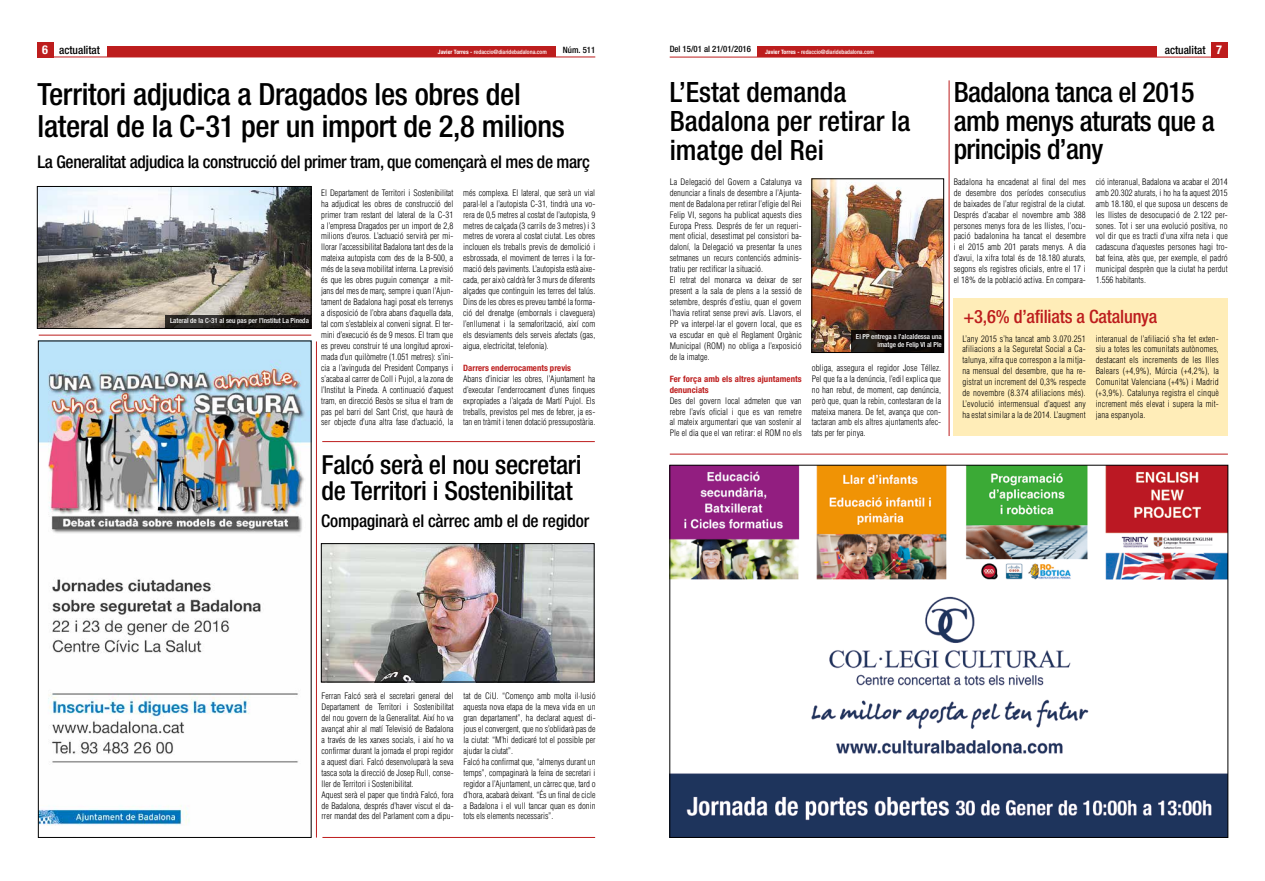
<style>
.page{position:relative;width:1265px;height:881px;background:#fff}
.page>*{position:absolute;margin:0;border:0;box-sizing:border-box;transform-origin:0 0}
.t1{font:500 condensed 30.62px/32.4px "Helvetica Neue";letter-spacing:-.01em;color:#000}
.t2{font:500 condensed 28px/28.9px "Helvetica Neue";letter-spacing:-.02em;color:#000}
.t3{font:500 condensed 28px/28.9px "Helvetica Neue";color:#000}
.t4{font:500 condensed 26.25px/26.2px "Helvetica Neue";letter-spacing:-.01em;color:#000}
.t5{font:500 condensed 18.38px "Helvetica Neue";letter-spacing:-.01em;color:#bd1d1d}
.t6{font:500 condensed 17.5px "Helvetica Neue";letter-spacing:-.02em;color:#000}
.t7{font:500 condensed 11.38px "Helvetica Neue";color:#000}
.t8{font:300 condensed 8.75px/10.9px "Helvetica";color:#000;text-align:justify}
.t9{font:700 condensed 8.75px/10.9px "Helvetica Neue";letter-spacing:.01em;color:#bd1d1d}
.t10{font:500 condensed 8.75px "Helvetica Neue";color:#000}
.t11{font:500 condensed 7px/8.4px "Helvetica Neue";color:#fff;text-align:right}
.t12{font:500 condensed 6.04px "Helvetica Neue";color:#fff}
.s1{font-weight:700;font-size:12.25px;color:#fff}
.s2{font-weight:700}
</style>
<div class="page">
<div style="left:1211px;top:42px;width:17px;height:15px;background:#bd1d1d"></div>
<hr style="left:670px;top:57px;width:558px;height:1px;background:#bd1d1d">
<hr style="left:37px;top:57px;width:558px;height:1px;background:#bd1d1d">
<div style="left:757px;top:46px;width:399px;height:11px;background:#bd1d1d"></div>
<div style="left:107px;top:46px;width:448px;height:11px;background:#bd1d1d"></div>
<div style="left:37px;top:42px;width:17px;height:15px;background:#bd1d1d"></div>
<img style="left:40px;top:343px;width:269px;height:483px">
<div style="left:38px;top:341px;width:273px;height:496px;border:1px solid #000"></div>
<hr style="left:670px;top:454px;width:558px;height:1px;background:#bd1d1d">
<img style="left:672px;top:467px;width:554px;height:368px">
<hr style="left:316px;top:341px;width:1px;height:496px;background:#bd1d1d">
<hr style="left:322px;top:837px;width:273px;height:1px;background:#bd1d1d">
<hr style="left:322px;top:441px;width:273px;height:1px;background:#bd1d1d">
<hr style="left:39px;top:335px;width:272px;height:1px;background:#bd1d1d">
<img style="left:39px;top:188px;width:270px;height:138px">
<div style="left:37px;top:186px;width:274px;height:142px;border:1px solid #000"></div>
<svg style="left:165px;top:315px;width:146px;height:14px;background:#1e1c19"></svg>
<img style="left:323px;top:545px;width:269px;height:135px">
<div style="left:321px;top:543px;width:273px;height:139px;border:1px solid #000"></div>
<img style="left:814px;top:181px;width:128px;height:169px">
<div style="left:812px;top:179px;width:132px;height:173px;border:1px solid #000"></div>
<svg style="left:851px;top:330px;width:93px;height:22px;background:#110e0c"></svg>
<hr style="left:949px;top:80px;width:1px;height:356px;background:#bd1d1d">
<div style="left:954px;top:298px;width:274px;height:138px;background:#ffedb8"></div>
<h3 class="t7" style="left:42px;top:43px;width:59px"><span class="s1">6</span> actualitat</h3>
<p class="t12" style="left:438px;top:48px;width:110px"><span class="s2">Javier Torres -</span> redaccio@diaridebadalona.com</p>
<p class="t10" style="left:563px;top:45px;width:34px">Núm. 511</p>
<p class="t10" style="left:670px;top:44px;width:83px">Del 15/01 al 21/01/2016</p>
<p class="t12" style="left:765px;top:48px;width:110px"><span class="s2">Javier Torres -</span> redaccio@diaridebadalona.com</p>
<h3 class="t7" style="left:1165px;top:43px;width:59px">actualitat <span class="s1">7</span></h3>
<h1 class="t1" style="left:38px;top:77px;width:529px">Territori adjudica a Dragados les obres del lateral de la C-31 per un import de 2,8 milions</h1>
<h3 class="t6" style="left:38px;top:151px;width:554px">La Generalitat adjudica la construcció del primer tram, que començarà el mes de març</h3>
<h2 class="t2" style="left:954px;top:77px;width:263px">Badalona tanca el 2015 amb menys aturats que a principis d’any</h2>
<h2 class="t3" style="left:670px;top:77px;width:242px">L’Estat demanda<br>Badalona per retirar la imatge del Rei</h2>
<p class="t11" style="left:170px;top:316px;width:140px">Lateral de la C-31 al seu pas per l’Institut La Pineda</p>
<p class="t8" style="left:321px;top:187px;width:134px">El Departament de Territori i Sostenibilitat ha adjudicat les obres de construcció del primer tram restant del lateral de la C-31 a l’empresa Dragados per un import de 2,8 milions d’euros. L’actuació servirà per mi&shy;llorar l’accessibilitat Badalona tant des de la mateixa autopista com des de la B-500, a més de la seva mobilitat interna. La previsió és que les obres puguin començar a mit&shy;jans del mes de març, sempre i quan l’Ajun&shy;tament de Badalona hagi posat els terrenys a disposició de l’obra abans d’aquella data, tal com s’estableix al conveni signat. El ter&shy;mini d’execució és de 9 mesos. El tram que es preveu construir té una longitud aproxi&shy;mada d’un quilòmetre (1.051 metres): s’ini&shy;cia a l’avinguda del President Companys i s’acaba al carrer de Coll i Pujol, a la zona de l’Institut la Pineda. A continuació d’aquest tram, en direcció Besòs se situa el tram de pas pel barri del Sant Crist, que haurà de ser objecte d’una altra fase d’actuació, la</p>
<p class="t8" style="left:463px;top:187px;width:134px">més complexa. El lateral, que serà un vial paral·lel a l’autopista C-31, tindrà una vo&shy;rera de 0,5 metres al costat de l’autopista, 9 metres de calçada (3 carrils de 3 metres) i 3 metres de vorera al costat ciutat. Les obres inclouen els treballs previs de demolició i esbrossada, el moviment de terres i la for&shy;mació dels paviments. L’autopista està aixe&shy;cada, per això caldrà fer 3 murs de diferents alçades que continguin les terres del talús.<br>Dins de les obres es preveu també la forma&shy;ció del drenatge (embornals i claveguera) l’enllumenat i la semaforització, així com els desviaments dels serveis afectats (gas, aigua, electricitat, telefonia).</p>
<p class="t9" style="left:463px;top:362px;width:109px">Darrers enderrocaments previs</p>
<p class="t8" style="left:463px;top:373px;width:134px">Abans d’iniciar les obres, l’Ajuntament ha d’executar l’enderrocament d’unes finques expropiades a l’alçada de Martí Pujol. Els treballs, previstos pel mes de febrer, ja es&shy;tan en tràmit i tenen dotació pressupostària.</p>
<h3 class="t4" style="left:322px;top:451px;width:262px">Falcó serà el nou secretari de Territori i Sostenibilitat</h3>
<h3 class="t6" style="left:321px;top:510px;width:270px">Compaginarà el càrrec amb el de regidor</h3>
<p class="t8" style="left:322px;top:690px;width:134px;text-align:left">Ferran Falcó serà el secretari general del Departament de Territori i Sostenibilitat del nou govern de la Generalitat. Així ho va avançat ahir al matí Televisió de Badalona a través de les xarxes socials, i així ho va confirmar durant la jornada el propi regidor a aquest diari. Falcó desenvoluparà la seva tasca sota la direcció de Josep Rull, conse&shy;ller de Territori i Sostenibilitat.<br>Aquest serà el paper que tindrà Falcó, fora de Badalona, després d’haver viscut el da&shy;rrer mandat des del Parlament com a dipu-</p>
<p class="t8" style="left:464px;top:690px;width:134px;text-align:left">tat de CiU. “Començo amb molta il·lusió aquesta nova etapa de la meva vida en un gran departament”, ha declarat aquest di&shy;jous el convergent, que no s’oblidarà pas de la ciutat: “M’hi dedicaré tot el possible per ajudar la ciutat”.<br>Falcó ha confirmat que, “almenys durant un temps”, compaginarà la feina de secretari i regidor a l’Ajuntament, un càrrec que, tard o d’hora, acabarà deixant. “És un final de cicle a Badalona i el vull tancar quan es donin tots els elements necessaris”.</p>
<p class="t8" style="left:670px;top:176px;width:134px;text-align:left">La Delegació del Govern a Catalunya va denunciar a finals de desembre a l’Ajunta&shy;ment de Badalona per retirar l’efígie del Rei Felip VI, segons ha publicat aquests dies Europa Press. Després de fer un requeri&shy;ment oficial, desestimat pel consistori ba&shy;daloní, la Delegació va presentar fa unes setmanes un recurs contenciós adminis&shy;tratiu per rectificar la situació.<br>El retrat del monarca va deixar de ser present a la sala de plens a la sessió de setembre, després d’estiu, quan el govern l’havia retirat sense previ avís. Llavors, el PP va interpel·lar el govern local, que es va escudar en què el Reglament Orgànic Municipal (ROM) no obliga a l’exposició de la imatge.</p>
<p class="t9" style="left:670px;top:373px;width:134px">Fer força amb els altres ajuntaments denunciats</p>
<p class="t8" style="left:670px;top:395px;width:134px">Des del govern local admeten que van rebre l’avís oficial i que es van remetre al mateix argumentari que van sostenir al Ple el dia que el van retirar: el ROM no els</p>
<p class="t11" style="left:856px;top:332px;width:87px">El PP entrega a l’alcaldessa una imatge de Felip VI al Ple</p>
<p class="t8" style="left:812px;top:362px;width:131px">obliga, assegura el regidor Jose Téllez.<br>Pel que fa a la denúncia, l’edil explica que no han rebut, de moment, cap denúncia, però que, quan la rebin, contestaran de la mateixa manera. De fet, avança que con&shy;tactaran amb els altres ajuntaments afec&shy;tats per fer pinya.</p>
<p class="t8" style="left:954px;top:176px;width:134px">Badalona ha encadenat al final del mes de desembre dos períodes consecutius de baixades de l’atur registral de la ciutat.<br>Després d’acabar el novembre amb 388 persones menys fora de les llistes, l’ocu&shy;pació badalonina ha tancat el desembre i el 2015 amb 201 parats menys. A dia d’avui, la xifra total és de 18.180 aturats, segons els registres oficials, entre el 17 i el 18% de la població activa. En compara-</p>
<p class="t8" style="left:1096px;top:176px;width:134px">ció interanual, Badalona va acabar el 2014 amb 20.302 aturats, i ho ha fa aquest 2015 amb 18.180, el que suposa un descens de les llistes de desocupació de 2.122 per&shy;sones. Tot i ser una evolució positiva, no vol dir que es tracti d’una xifra neta i que cadascuna d’aquestes persones hagi tro&shy;bat feina, atès que, per exemple, el padró municipal desprèn que la ciutat ha perdut 1.556 habitants.</p>
<h3 class="t5" style="left:963px;top:305px;width:196px">+3,6% d’afiliats a Catalunya</h3>
<p class="t8" style="left:962px;top:333px;width:125px">L’any 2015 s’ha tancat amb 3.070.251 afiliacions a la Seguretat Social a Ca&shy;talunya, xifra que correspon a la mitja&shy;na mensual del desembre, que ha re&shy;gistrat un increment del 0,3% respecte de novembre (8.374 afiliacions més).<br>L’evolució intermensual d’aquest any ha estat similar a la de 2014. L’augment</p>
<p class="t8" style="left:1096px;top:333px;width:125px">interanual de l’afiliació s’ha fet exten&shy;siu a totes les comunitats autònomes, destacant els increments de les Illes Balears (+4,9%), Múrcia (+4,2%), la Comunitat Valenciana (+4%) i Madrid (+3,9%). Catalunya registra el cinquè increment més elevat i supera la mit&shy;jana espanyola.</p>
</div>
